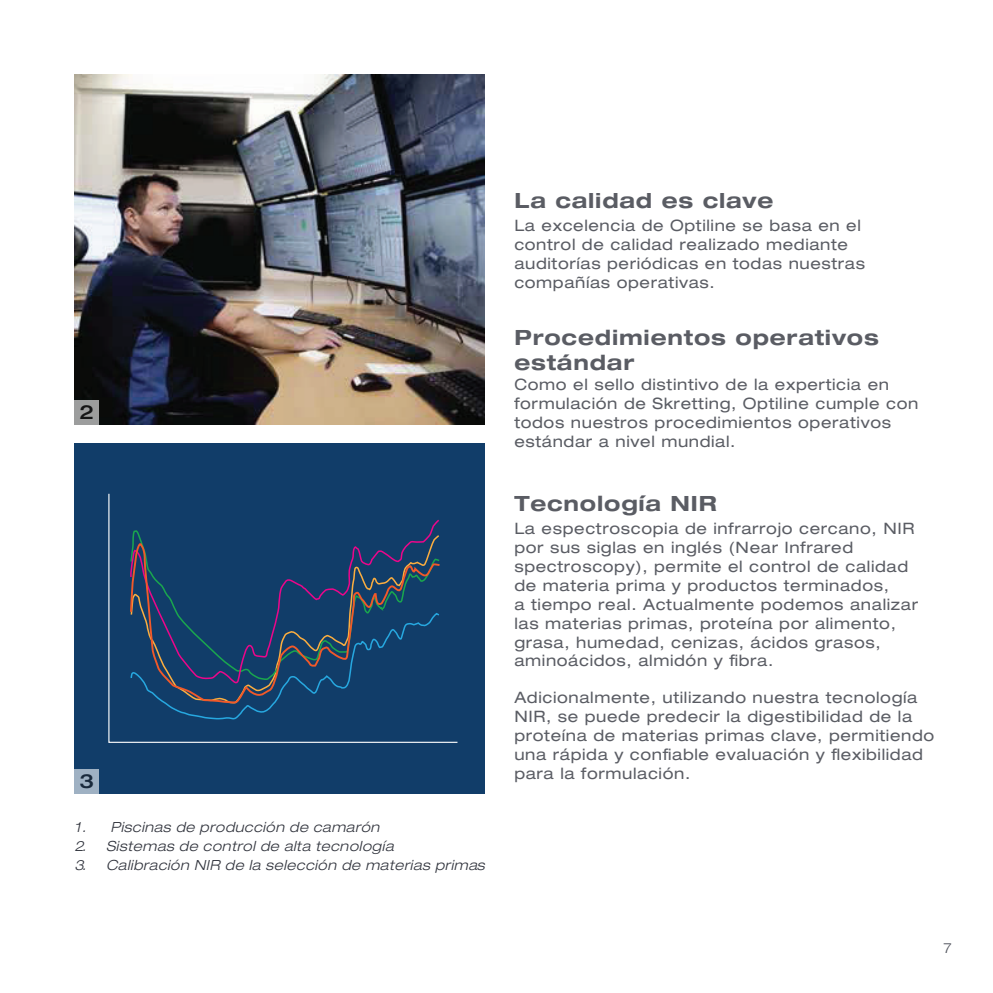
<style>
.page{position:relative;width:993px;height:993px;background:#fff}
.page>*{position:absolute;margin:0;border:0;box-sizing:border-box;transform-origin:0 0}
.t1{font:700 expanded 21px/25.2px "Helvetica Neue LT Pro";letter-spacing:.04em;color:#31343d}
.t2{font:500 expanded 19.6px "Helvetica Neue LT Std";color:#1f1d1e}
.t3{font:expanded 15.75px/18.9px "Helvetica Neue LT Std";letter-spacing:.04em;color:#31343d}
.t4{font:italic 300 expanded 14px "Helvetica Neue LT Std";letter-spacing:.04em;color:#31343d}
.t5{font:300 expanded 14px "Helvetica Neue LT Std";color:#51545d}
</style>
<div class="page">
<div style="left:74px;top:443px;width:411px;height:350px;background:#113d69"></div>
<svg style="left:108px;top:493px;width:350px;height:250px"></svg>
<svg style="left:130px;top:704px;width:311px;height:16px"></svg>
<svg style="left:129px;top:518px;width:311px;height:24px"></svg>
<svg style="left:129px;top:542px;width:312px;height:162px"></svg>
<img style="left:74px;top:74px;width:411px;height:350px">
<div style="left:74px;top:399px;width:25px;height:25px;background:#9c9d9d"></div>
<div style="left:74px;top:768px;width:25px;height:25px;background:#9fb1c3"></div>
<p class="t2" style="left:80px;top:400px;width:16px">2</p>
<p class="t2" style="left:80px;top:768px;width:16px">3</p>
<p class="t4" style="left:74px;top:818px;width:306px">1. Piscinas de producción de camarón</p>
<p class="t4" style="left:74px;top:837px;width:320px">2. Sistemas de control de alta tecnología</p>
<p class="t4" style="left:74px;top:856px;width:411px">3. Calibración NIR de la selección de materias primas</p>
<h1 class="t1" style="left:514px;top:187px;width:260px">La calidad es clave</h1>
<p class="t3" style="left:514px;top:216px;width:352px">La excelencia de Optiline se basa en el control de calidad realizado mediante auditorías periódicas en todas nuestras compañías operativas.</p>
<h1 class="t1" style="left:514px;top:324px;width:366px">Procedimientos operativos estándar</h1>
<p class="t3" style="left:514px;top:375px;width:405px">Como el sello distintivo de la experticia en formulación de Skretting, Optiline cumple con todos nuestros procedimientos operativos estándar a nivel mundial.</p>
<h1 class="t1" style="left:514px;top:490px;width:204px">Tecnología NIR</h1>
<p class="t3" style="left:514px;top:518px;width:405px">La espectroscopia de infrarrojo cercano, NIR por sus siglas en inglés (Near Infrared spectroscopy), permite el control de calidad de materia prima y productos terminados,<br>a tiempo real. Actualmente podemos analizar las materias primas, proteína por alimento, grasa, humedad, cenizas, ácidos grasos, aminoácidos, almidón y fibra.</p>
<p class="t3" style="left:514px;top:687px;width:421px">Adicionalmente, utilizando nuestra tecnología NIR, se puede predecir la digestibilidad de la proteína de materias primas clave, permitiendo una rápida y confiable evaluación y flexibilidad para la formulación.</p>
<p class="t5" style="left:943px;top:939px;width:10px">7</p>
</div>
